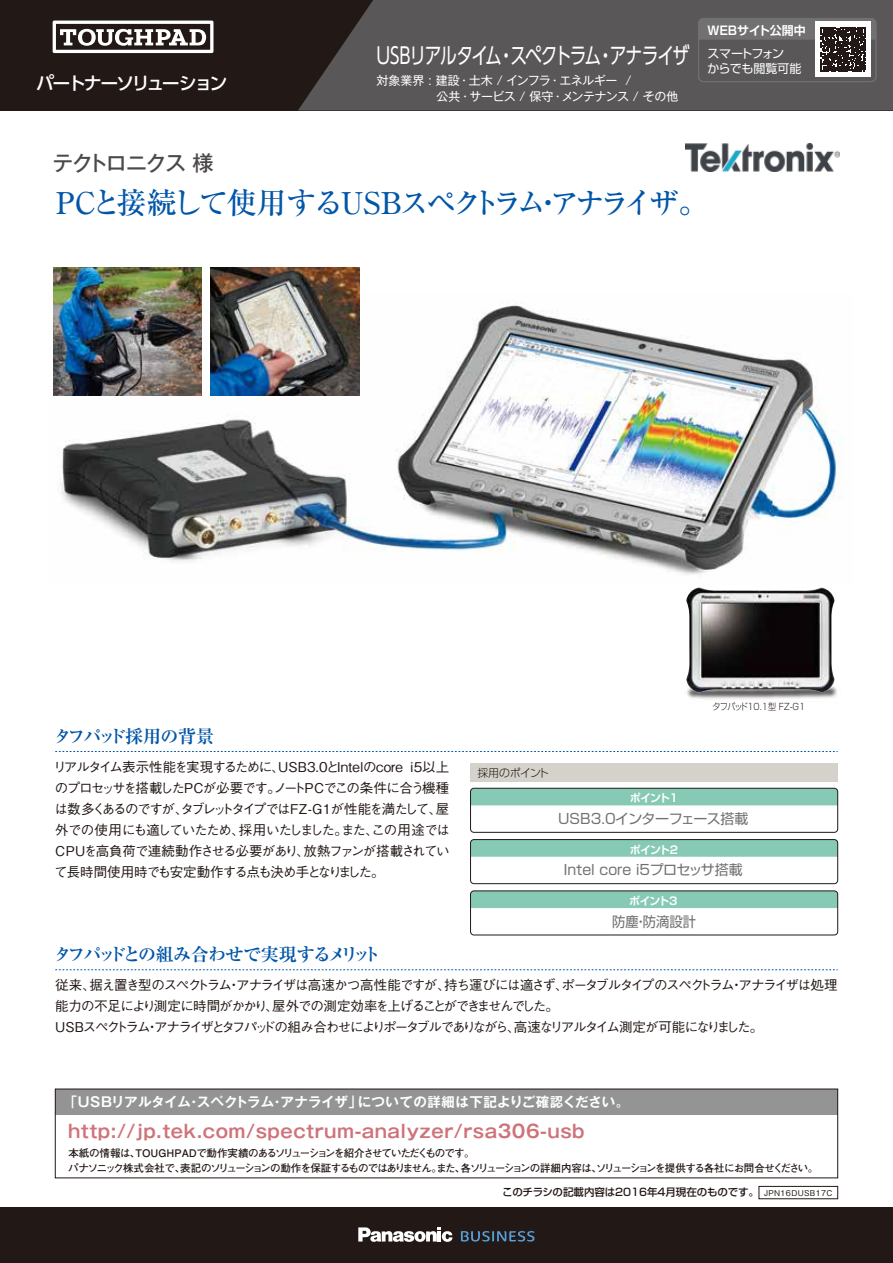
<style>
.page{position:relative;width:893px;height:1263px;background:#fff}
.page>*{position:absolute;margin:0;border:0;box-sizing:border-box;transform-origin:0 0}
.t1{font:500 30px "Ryumin Pro";letter-spacing:-.125em;color:#0056a8}
.t2{font:22.5px "UD Shin Go Pro";letter-spacing:-.095em;color:#fff;scale:.75 1}
.t3{font:500 21px "Gothic MB101 Pro";letter-spacing:-.08em;color:#4c4948}
.t4{font:700 18px "Gothic MB101 Pro De";letter-spacing:.03em;color:#cf737a}
.t5{font:700 18px "Ryumin Pro";letter-spacing:-.085em;color:#0056a8}
.t6{font:500 18px "UD Shin Go Pro";letter-spacing:-.125em;color:#fff}
.t7{font:14.1px "Shin Go Pro";color:#727171}
.t8{font:14.1px "Shin Go Pro";letter-spacing:-.03em;color:#727171}
.t9{font:14.1px "Shin Go Pro";color:#727171;scale:.95 1}
.t10{font:500 13.5px/21px "Gothic BBB Pro";letter-spacing:-.105em;color:#221815}
.t11{font:700 13.5px "Gothic MB101 Pro De";color:#fff}
.t12{font:12px/16.5px "Gothic MB101 Pro";letter-spacing:-.03em;color:#fff}
.t13{font:12px/15px "Shin Go Pro";letter-spacing:-.035em;color:#fff}
.t14{font:700 12px "Shin Go Pro De";letter-spacing:-.075em;color:#fff}
.t15{font:700 10.95px "Shin Go Pro De";letter-spacing:-.055em;color:#fff}
.t16{font:300 10.95px "Shin Go Pro";letter-spacing:-.04em;color:#221815}
.t17{font:700 10.5px/15px "Futo Go B101 Pro";letter-spacing:-.095em;color:#221815}
.t18{font:500 10.5px "Shin Go Pro";letter-spacing:-.005em;color:#221815}
.t19{font:300 9px "Shin Go Pro";letter-spacing:-.045em;color:#221815;scale:.9 1}
.t20{font:500 7.95px "Gothic BBB Pro";letter-spacing:.04em;color:#221815}
</style>
<div class="page">
<div style="left:0;top:1208px;width:893px;height:55px;background:#221815"></div>
<svg style="left:358px;top:1227px;width:94px;height:15px"></svg>
<svg style="left:461px;top:1231px;width:73px;height:10px"></svg>
<div style="left:0;top:0;width:893px;height:110px;background:#221815"></div>
<svg style="left:298px;top:0;width:595px;height:110px;background:#545252"></svg>
<svg style="left:53px;top:21px;width:160px;height:32px"></svg>
<img style="left:53px;top:292px;width:790px;height:283px">
<svg style="left:55px;top:751px;width:783px;height:1px"></svg>
<svg style="left:55px;top:969px;width:783px;height:1px"></svg>
<div style="left:55px;top:1089px;width:783px;height:25px;background:#949495"></div>
<div style="left:470px;top:788px;width:368px;height:17px;background:#86cab6"></div>
<div style="left:470px;top:763px;width:368px;height:18px;background:#d4d2ca"></div>
<div style="left:470px;top:788px;width:368px;height:44px;border:1px solid #221815;border-radius:3px"></div>
<div style="left:470px;top:839px;width:368px;height:18px;background:#86cab6"></div>
<div style="left:470px;top:839px;width:368px;height:45px;border:1px solid #221815;border-radius:3px"></div>
<div style="left:470px;top:891px;width:368px;height:17px;background:#86cab6"></div>
<div style="left:470px;top:891px;width:368px;height:44px;border:1px solid #221815;border-radius:3px"></div>
<img style="left:53px;top:268px;width:149px;height:127px">
<img style="left:210px;top:268px;width:149px;height:127px">
<img style="left:687px;top:688px;width:150px;height:11px">
<img style="left:686px;top:587px;width:149px;height:106px">
<div style="left:759px;top:1186px;width:79px;height:13px;border:1px solid #221815"></div>
<img style="left:685px;top:144px;width:155px;height:27px">
<div style="left:698px;top:18px;width:178px;height:64px;border:1px solid #727171;border-radius:5px"></div>
<div style="left:815px;top:22px;width:55px;height:55px;background:#fff"></div>
<svg style="left:699px;top:18px;width:177px;height:53px;background:#686564"></svg>
<h3 class="t6" style="left:36px;top:69px;width:193px">パートナーソリューション</h3>
<h2 class="t2" style="left:377px;top:37px;width:419px">USBリアルタイム・スペクトラム・アナライザ</h2>
<p class="t12" style="left:377px;top:70px;width:303px">対象業界 : 建設・土木 / インフラ・エネルギー /<br>　　　　　公共・サービス / 保守・メンテナンス / その他</p>
<p class="t14" style="left:708px;top:20px;width:100px">ＷＥＢサイト公開中</p>
<p class="t13" style="left:708px;top:44px;width:95px">スマートフォン<br>からでも閲覧可能</p>
<h3 class="t3" style="left:52px;top:146px;width:162px">テクトロニクス 様</h3>
<h1 class="t1" style="left:56px;top:179px;width:653px">PCと接続して使用するUSBスペクトラム・アナライザ。</h1>
<h3 class="t5" style="left:54px;top:721px;width:162px">タフパッド採用の背景</h3>
<p class="t19" style="left:712px;top:699px;width:105px">タフパッド10.1型 FZ-G1</p>
<p class="t10" style="left:53px;top:755px;width:399px;text-align:justify">リアルタイム表示性能を実現するために、USB3.0とIntelのcore i5以上のプロセッサを搭載したPCが必要です。ノートＰＣでこの条件に合う機種は数多くあるのですが、タブレットタイプではFZ-G1が性能を満たして、屋外での使用にも適していたため、採用いたしました。また、この用途ではCPUを高負荷で連続動作させる必要があり、放熱ファンが搭載されていて長時間使用時でも安定動作する点も決め手となりました。</p>
<h3 class="t5" style="left:54px;top:940px;width:329px">タフパッドとの組み合わせで実現するメリット</h3>
<p class="t16" style="left:477px;top:763px;width:73px">採用のポイント</p>
<p class="t15" style="left:630px;top:789px;width:50px">ポイント1</p>
<p class="t8" style="left:558px;top:807px;width:192px">USB3.0インターフェース搭載</p>
<p class="t15" style="left:630px;top:840px;width:50px">ポイント2</p>
<p class="t7" style="left:564px;top:858px;width:181px">Intel core ｉ5プロセッサ搭載</p>
<p class="t15" style="left:629px;top:892px;width:50px">ポイント3</p>
<p class="t9" style="left:612px;top:910px;width:90px">防塵・防滴設計</p>
<p class="t10" style="left:55px;top:973px;width:784px">従来、据え置き型のスペクトラム・アナライザは高速かつ高性能ですが、持ち運びには適さず、ポータブルタイプのスペクトラム・アナライザは処理能力の不足により測定に時間がかかり、屋外での測定効率を上げることができませんでした。　<br>USBスペクトラム・アナライザとタフパッドの組み合わせによりポータブルでありながら、高速なリアルタイム測定が可能になりました。</p>
<p class="t11" style="left:64px;top:1091px;width:567px">「USBリアルタイム・スペクトラム・アナライザ」についての詳細は下記よりご確認ください。</p>
<h3 class="t4" style="left:68px;top:1116px;width:518px">http://jp.tek.com/spectrum-analyzer/rsa306-usb</h3>
<p class="t17" style="left:68px;top:1144px;width:752px">本紙の情報は、TOUGHPADで動作実績のあるソリューションを紹介させていただくものです。<br>パナソニック株式会社で、表記のソリューションの動作を保証するものではありません。また、各ソリューションの詳細内容は、ソリューションを提供する各社にお問合せください。</p>
<p class="t18" style="left:503px;top:1184px;width:258px">このチラシの記載内容は2016年4月現在のものです。</p>
<p class="t20" style="left:764px;top:1186px;width:70px">JPN16DUSB17C</p>
</div>
